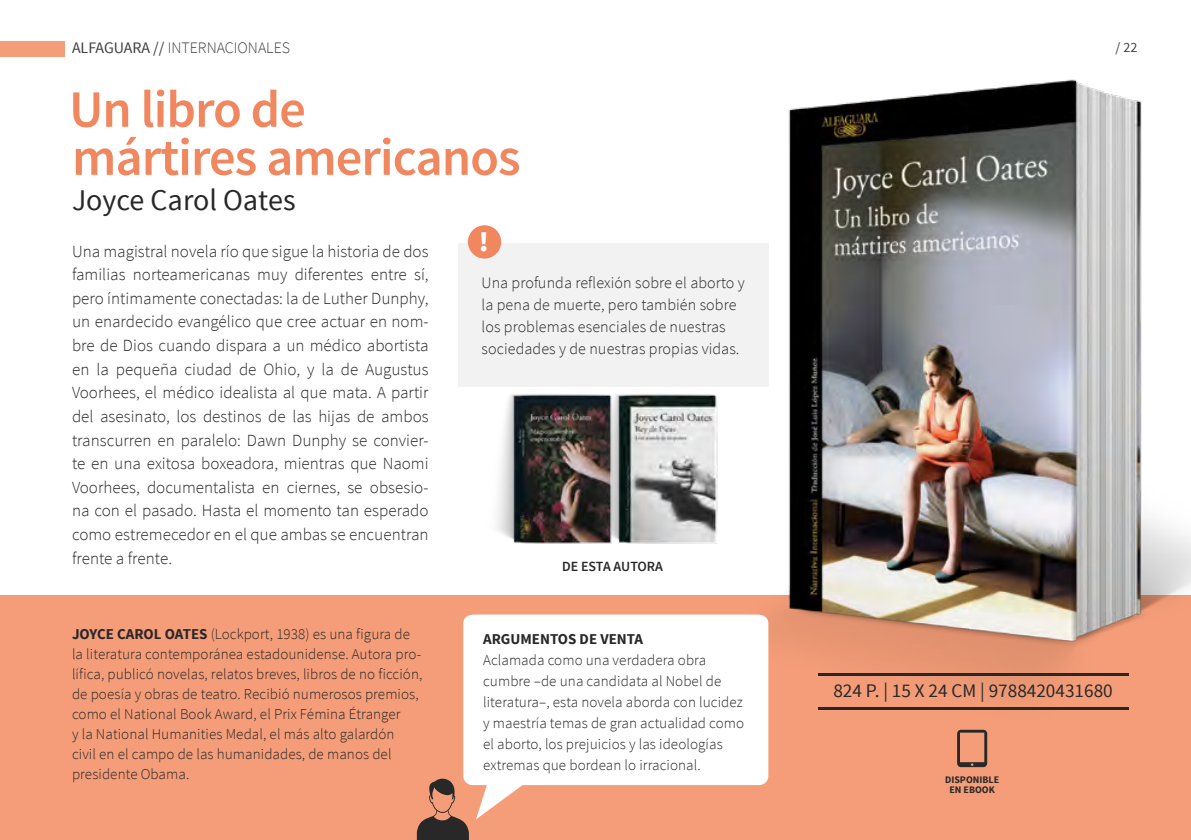
<style>
.page{position:relative;width:1191px;height:840px;background:#fff}
.page>*{position:absolute;margin:0;border:0;box-sizing:border-box;transform-origin:0 0}
.t1{font:600 52.6px/48px "Source Sans Pro";letter-spacing:-.02em;color:#f1875f}
.t2{font:30px "Source Sans Pro";color:#292829}
.t3{font:900 28px "Source Sans Pro";color:#fff}
.t4{font:19.2px "Source Sans Pro";color:#292829}
.t5{font:300 17px/23.6px "Source Sans Pro";color:#292829;text-align:justify}
.t6{font:300 16px/22px "Source Sans Pro";letter-spacing:.005em;color:#292829}
.t7{font:300 16px "Source Sans Pro";color:#403f41}
.t8{font:300 15px/20px "Source Sans Pro";letter-spacing:.005em;color:#292829}
.t9{font:700 15px "Source Sans Pro";color:#292829}
.t10{font:600 14px "Source Sans Pro";letter-spacing:-.01em;color:#292829}
.t11{font:14px "Source Sans Pro";color:#403f41}
.t12{font:700 10px/10px "Source Sans Pro";color:#292829;text-align:center}
.s1{font-weight:400}
</style>
<div class="page">
<div style="left:0;top:595px;width:1191px;height:244px;background:#f49d78"></div>
<img style="left:717px;top:79px;width:474px;height:647px">
<div style="left:0;top:41px;width:65px;height:15px;background:#f49d78"></div>
<svg style="left:957px;top:729px;width:30px;height:37px"></svg>
<div style="left:463px;top:614px;width:305px;height:170px;background:#fff"></div>
<svg style="left:476px;top:765px;width:62px;height:53px"></svg>
<hr style="left:818px;top:707px;width:310px;height:2px;background:#292829">
<hr style="left:818px;top:672px;width:310px;height:2px;background:#292829">
<div style="left:458px;top:243px;width:310px;height:143px;background:#f2f2f3"></div>
<div style="left:468px;top:225px;width:33px;height:33px;background:#f1875f;border-radius:50%"></div>
<img style="left:479px;top:386px;width:105px;height:158px">
<img style="left:584px;top:386px;width:133px;height:158px">
<svg style="left:417px;top:778px;width:52px;height:61px"></svg>
<p class="t7" style="left:72px;top:38px;width:105px"><span class="s1">ALFAGUARA //</span> INTERNACIONA</p>
<p class="t7" style="left:266px;top:38px;width:25px">LES</p>
<h1 class="t1" style="left:69px;top:87px;width:453px">U n libro de<br>mártires americanos</h1>
<h2 class="t2" style="left:72px;top:181px;width:225px">Joyce Carol Oates</h2>
<p class="t5" style="left:72px;top:239px;width:358px">Una magistral novela río que sigue la historia de dos familias norteamericanas muy diferentes entre sí, pero íntimamente conectadas: la de Luther Dunphy, un enardecido evangélico que cree actuar en nom&shy;bre de Dios cuando dispara a un médico abortista en la pequeña ciudad de Ohio, y la de Augustus Voorhees, el médico idealista al que mata. A partir del asesinato, los destinos de las hijas de ambos transcurren en paralelo: Dawn Dunphy se convier&shy;te en una exitosa boxeadora, mientras que N aomi Voorhees, documentalista en ciernes, se obsesio&shy;na con el pasado. Hasta el momento tan esperado como estremecedor en el que ambas se encuentran frente a frente.</p>
<h3 class="t3" style="left:479px;top:223px;width:12px">!</h3>
<p class="t6" style="left:481px;top:271px;width:265px">Una profunda reflexión sobre el aborto y la pena de muerte, pero también sobre los problemas esenciales de nuestras sociedades y de nuestras propias vidas.</p>
<p class="t10" style="left:562px;top:557px;width:102px">de esta autora</p>
<p class="t8" style="left:72px;top:623px;width:352px;text-indent:139px">(Lockport, 1938) es una figura de la literatura contemporánea estadounidense. Autora pro&shy;lífica, publicó novelas, relatos breves, libros de no ficción, de poesía y obras de teatro. Recibió numerosos premios, como el National Book Award, el Prix Fémina Étranger<br>y la National H umanities Medal, el más alto galardón<br>civil en el campo de las humanidades, de manos del presidente Obama.</p>
<p class="t9" style="left:72px;top:623px;width:17px">JOYCE</p>
<p class="t9" style="left:117px;top:623px;width:19px">CAROL</p>
<p class="t9" style="left:165px;top:623px;width:14px">OATES</p>
<p class="t9" style="left:483px;top:628px;width:161px">ARGUMENTOS DE VENTA</p>
<p class="t8" style="left:483px;top:648px;width:262px;line-height:21px">Aclamada como una verdadera obra cumbre –de una candidata al Nobel de literatura–, esta novela aborda con lucidez y maestría temas de gran actualidad como el aborto, los prejuicios y las ideologías extremas que bordean lo irracional.</p>
<p class="t11" style="left:1115px;top:38px;width:23px">/ 22</p>
<p class="t4" style="left:833px;top:678px;width:281px">824 p. | 15 X 24 cm | 9788420431680</p>
<p class="t12" style="left:945px;top:774px;width:55px">DISPONIBLE<br>EN EBOOK</p>
</div>
